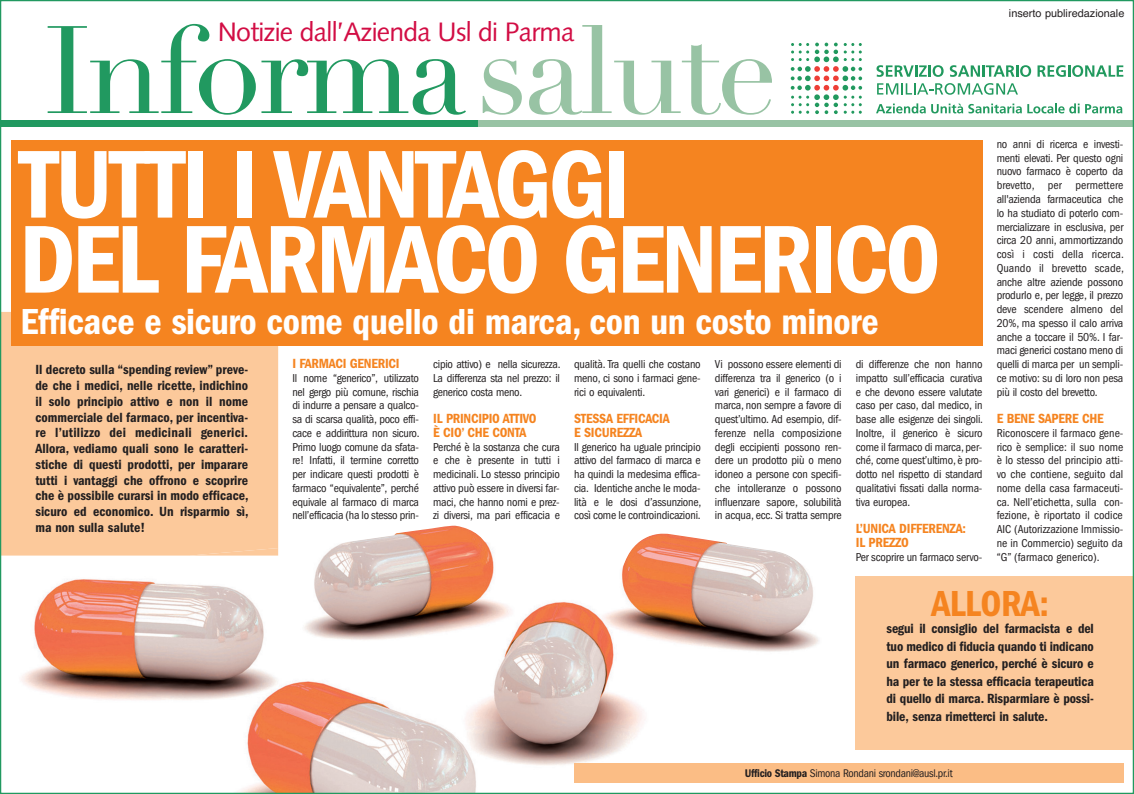
<style>
.page{position:relative;width:1134px;height:794px;background:#fff}
.page>*{position:absolute;margin:0;border:0;box-sizing:border-box;transform-origin:0 0}
.t1{font:122px "Didot";letter-spacing:-.03em;color:#219960}
.t2{font:600 condensed 99.75px/75px "Franklin Gothic";letter-spacing:-.03em;color:#fff}
.t3{font:600 condensed 37.5px "Franklin Gothic";letter-spacing:-.01em;color:#fff}
.t4{font:600 condensed 37.5px "Franklin Gothic";letter-spacing:-.015em;color:#f58420}
.t5{font:26.62px "Syntax";letter-spacing:-.03em;color:#d20d44}
.t6{font:600 condensed 13.75px/15.8px "Franklin Gothic";color:#231f20;text-align:justify}
.t7{font:600 condensed 13.75px/13.8px "Franklin Gothic";letter-spacing:-.015em;color:#f58420}
.t8{font:condensed 11.88px/13.8px "Franklin Gothic";letter-spacing:-.015em;color:#231f20;text-align:justify}
.t9{font:condensed 11.5px "Franklin Gothic";letter-spacing:-.025em;color:#231f20}
.t10{font:10.88px "Helvetica";color:#231f20}
.s1{color:#98c3a4}
.s2{font-weight:600}
</style>
<div class="page">
<div style="left:856px;top:576px;width:278px;height:174px;background:#fcc99b"></div>
<img style="left:11px;top:525px;width:808px;height:267px">
<div style="left:2px;top:312px;width:276px;height:243px;background:#fcc99b"></div>
<img style="left:189px;top:548px;width:89px;height:7px">
<div style="left:11px;top:141px;width:971px;height:205px;background:#f58420"></div>
<div style="left:1px;top:120px;width:477px;height:7px;background:#219960"></div>
<svg style="left:876px;top:65px;width:68px;height:12px"></svg>
<svg style="left:950px;top:65px;width:81px;height:12px"></svg>
<svg style="left:1037px;top:65px;width:86px;height:12px"></svg>
<svg style="left:877px;top:83px;width:141px;height:12px"></svg>
<svg style="left:791px;top:43px;width:71px;height:71px"></svg>
<svg style="left:876px;top:103px;width:203px;height:10px"></svg>
<svg style="left:1085px;top:104px;width:37px;height:9px"></svg>
<div style="left:478px;top:120px;width:655px;height:7px;background:#98c3a4"></div>
<div style="left:574px;top:763px;width:549px;height:20px;background:#fbbd85"></div>
<h3 class="t5" style="left:218px;top:21px;width:358px">Notizie dall’Azienda Usl di Parma</h3>
<h1 class="t1" style="left:44px;top:0;width:735px">Informa<span class="s1">salute</span></h1>
<h2 class="t2" style="left:19px;top:155px;width:923px">TUTTI I VANTAGGI<br>DEL FARMACO GENERICO</h2>
<h3 class="t3" style="left:20px;top:309px;width:860px">Efficace e sicuro come quello di marca, con un costo minore</h3>
<p class="t6" style="left:35px;top:363px;width:215px">Il decreto sulla “spending review” preve&shy;de che i medici, nelle ricette, indichino il solo principio attivo e non il nome commerciale del farmaco, per incentiva&shy;re l’utilizzo dei medicinali generici.<br>Allora, vediamo quali sono le caratteri&shy;stiche di questi prodotti, per imparare tutti i vantaggi che offrono e scoprire che è possibile curarsi in modo efficace, sicuro ed economico. Un risparmio sì, ma non sulla salute!</p>
<p class="t7" style="left:292px;top:358px;width:109px">I FARMACI GENERI CI</p>
<p class="t8" style="left:292px;top:372px;width:129px">Il nome “generico”, utilizzato nel gergo più comune, rischia di indurre a pensare a qualco&shy;sa di scarsa qualità, poco effi&shy;cace e addirittura non sicuro.<br>Primo luogo comune da sfata&shy;re! Infatti, il termine corretto per indicare questi prodotti è farmaco “equivalente”, perché equivale al farmaco di marca nell’efficacia (ha lo stesso prin-</p>
<p class="t8" style="left:433px;top:358px;width:129px">cipio attivo) e nella sicurezza.<br>La differenza sta nel prezzo: il generico costa meno.</p>
<p class="t7" style="left:433px;top:413px;width:105px">IL PRINCIPIO ATTIVO<br>È CIO’ CHE CONTA</p>
<p class="t8" style="left:433px;top:441px;width:128px">Perché è la sostanza che cura e che è presente in tutti i medicinali. Lo stesso principio attivo può essere in diversi far&shy;maci, che hanno nomi e prez&shy;zi diversi, ma pari efficacia e</p>
<p class="t8" style="left:574px;top:358px;width:128px">qualità. Tra quelli che costano meno, ci sono i farmaci gene&shy;rici o equivalenti.</p>
<p class="t7" style="left:574px;top:413px;width:97px">STESSA EFFICACIA<br>E SICUREZZA</p>
<p class="t8" style="left:574px;top:441px;width:129px">Il generico ha uguale principio attivo del farmaco di marca e ha quindi la medesima effica&shy;cia. Identiche anche le moda&shy;lità e le dosi d’assunzione, così come le controindicazioni.</p>
<p class="t8" style="left:715px;top:358px;width:128px">Vi possono essere elementi di differenza tra il generico (o i vari generici) e il farmaco di marca, non sempre a favore di quest’ultimo. Ad esempio, dif&shy;ferenze nella composizione degli eccipienti possono ren&shy;dere un prodotto più o meno idoneo a persone con specifi&shy;che intolleranze o possono influenzare sapore, solubilità in acqua, ecc. Si tratta sempre</p>
<p class="t8" style="left:856px;top:358px;width:129px">di differenze che non hanno impatto sull’efficacia curativa e che devono essere valutate caso per caso, dal medico, in base alle esigenze dei singoli.<br>Inoltre, il generico è sicuro come il farmaco di marca, per&shy;ché, come quest’ultimo, è pro&shy;dotto nel rispetto di standard qualitativi fissati dalla norma&shy;tiva europea.</p>
<p class="t7" style="left:856px;top:523px;width:112px">L’UNICA DIFFERENZA:<br>IL PREZZO</p>
<p class="t8" style="left:856px;top:551px;width:128px">Per scoprire un farmaco servo-</p>
<p class="t10" style="left:1009px;top:9px;width:117px">inserto publiredazionale</p>
<p class="t8" style="left:997px;top:138px;width:129px">no anni di ricerca e investi&shy;menti elevati. Per questo ogni nuovo farmaco è coperto da brevetto, per permettere all'azienda farmaceutica che lo ha studiato di poterlo com&shy;mercializzare in esclusiva, per circa 20 anni, ammortizzando così i costi della ricerca.<br>Quando il brevetto scade, anche altre aziende possono produrlo e, per legge, il prezzo deve scendere almeno del 20%, ma spesso il calo arriva anche a toccare il 50%. I far&shy;maci generici costano meno di quelli di marca per un sempli&shy;ce motivo: su di loro non pesa più il costo del brevetto.</p>
<p class="t7" style="left:997px;top:413px;width:108px">E BENE SAPERE CHE</p>
<p class="t8" style="left:997px;top:427px;width:128px">Riconoscere il farmaco gene&shy;rico è semplice: il suo nome è lo stesso del principio atti&shy;vo che contiene, seguito dal nome della casa farmaceuti&shy;ca. Nell’etichetta, sulla con&shy;fezione, è riportato il codice AIC (Autorizzazione Immissio&shy;ne in Commercio) seguito da “G” (farmaco generico).</p>
<h3 class="t4" style="left:931px;top:590px;width:119px">ALLORA:</h3>
<p class="t6" style="left:886px;top:621px;width:209px;line-height:17.5px">segui il consiglio del farmacista e del tuo medico di fiducia quando ti indicano un farmaco generico, perché è sicuro e ha per te la stessa efficacia terapeutica di quello di marca. Risparmiare è possi&shy;bile, senza rimetterci in salute.</p>
<p class="t9" style="left:745px;top:769px;width:209px"><span class="s2">Ufficio Stampa</span> Simona Rondani srondani@ausl.pr.it</p>
</div>
